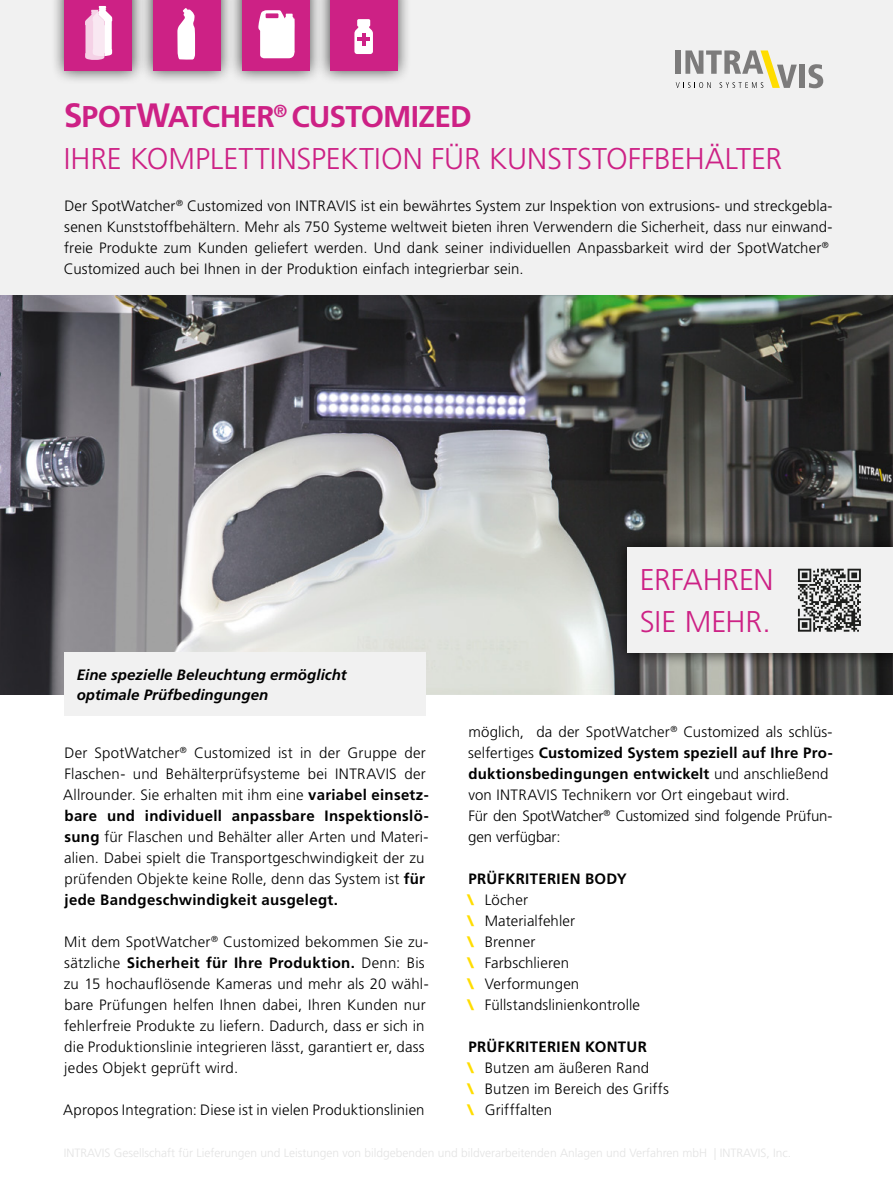
<style>
.page{position:relative;width:893px;height:1187px;background:#fff}
.page>*{position:absolute;margin:0;border:0;box-sizing:border-box;transform-origin:0 0}
.t1{font:300 30px/42px "Frutiger LT Std";color:#cd2185}
.t2{font:300 15px/21px "Frutiger LT Std";letter-spacing:.01em;color:#000}
.t3{font:italic 700 15px/19.5px "Frutiger LT Std";letter-spacing:.005em;color:#000}
.s1{font-weight:700;font-size:33.75px}
.s2{font-weight:700}
.s3{font-weight:900;color:#fd0}
</style>
<div class="page">
<div style="left:0;top:0;width:893px;height:295px;background:#f1f1f1"></div>
<svg style="left:676px;top:50px;width:121px;height:38px"></svg>
<div style="left:799px;top:65px;width:6px;height:23px;background:#7c7b7b"></div>
<svg style="left:808px;top:64px;width:15px;height:24px"></svg>
<img style="left:0;top:295px;width:893px;height:399px">
<div style="left:228px;top:0;width:96px;height:84px;background:#000;opacity:.75"></div>
<div style="left:242px;top:0;width:67px;height:70px;background:#cd2185"></div>
<div style="left:316px;top:0;width:96px;height:84px;background:#000;opacity:.75"></div>
<div style="left:330px;top:0;width:67px;height:70px;background:#cd2185"></div>
<div style="left:139px;top:0;width:96px;height:84px;background:#000;opacity:.75"></div>
<div style="left:153px;top:0;width:68px;height:70px;background:#cd2185"></div>
<svg style="left:258px;top:10px;width:37px;height:48px;background:#f7deed"></svg>
<svg style="left:177px;top:8px;width:18px;height:52px"></svg>
<div style="left:50px;top:0;width:96px;height:84px;background:#000;opacity:.75"></div>
<div style="left:64px;top:0;width:68px;height:70px;background:#cd2185"></div>
<svg style="left:85px;top:6px;width:27px;height:54px"></svg>
<svg style="left:354px;top:19px;width:19px;height:35px"></svg>
<hr style="left:362px;top:33px;width:4px;height:13px;background:#cd2185">
<div style="left:64px;top:652px;width:361px;height:63px;background:#f1f1f1"></div>
<div style="left:613px;top:533px;width:280px;height:133px;background:#000;opacity:.75"></div>
<div style="left:627px;top:547px;width:266px;height:105px;background:#f1f1f1"></div>
<svg style="left:798px;top:568px;width:63px;height:63px"></svg>
<h1 class="t1" style="left:64px;top:96px;width:720px"><span class="s1">S</span><span class="s2">POT</span><span class="s1">W</span><span class="s2">ATCHER</span><sup>®</sup> <span class="s2">CUSTOMIZED<br></span>IHRE KOMPLETTINSPEKTION FÜR KUNSTSTOFFBEHÄLTER</h1>
<p class="t2" style="left:64px;top:196px;width:770px">Der SpotWatcher<sup>®</sup> Customized von INTRAVIS ist ein bewährtes System zur Inspektion von extrusions- und streckgebla&shy;senen Kunststoffbehältern. Mehr als 750 Systeme weltweit bieten ihren Verwendern die Sicherheit, dass nur einwand&shy;freie Produkte zum Kunden geliefert werden. Und dank seiner individuellen Anpassbarkeit wird der SpotWatcher<sup>® </sup>Customized auch bei Ihnen in der Produktion einfach integrierbar sein.</p>
<p class="t3" style="left:77px;top:665px;width:271px">Eine spezielle Beleuchtung ermöglicht optimale Prüfbedingungen</p>
<p class="t2" style="left:63px;top:742px;width:367px">Der SpotWatcher<sup>®</sup> Customized ist in der Gruppe der Flaschen- und Behälterprüfsysteme bei INTRAVIS der Allrounder. Sie erhalten mit ihm eine <span class="s2">variabel einsetz&shy;bare und individuell anpassbare Inspektionslö&shy;sung</span> für Flaschen und Behälter aller Arten und Materi&shy;alien. Dabei spielt die Transportgeschwindigkeit der zu prüfenden Objekte keine Rolle, denn das System ist <span class="s2">für jede Bandgeschwindigkeit ausgelegt.</span></p>
<p class="t2" style="left:64px;top:931px;width:366px">Mit dem SpotWatcher<sup>®</sup> Customized bekommen Sie zu&shy;sätzliche <span class="s2">Sicherheit für Ihre Produktion.</span> Denn: Bis zu 15 hochauflösende Kameras und mehr als 20 wähl&shy;bare Prüfungen helfen Ihnen dabei, Ihren Kunden nur fehlerfreie Produkte zu liefern. Dadurch, dass er sich in die Produktionslinie integrieren lässt, garantiert er, dass jedes Objekt geprüft wird.</p>
<p class="t2" style="left:63px;top:1099px;width:363px">Apropos Integration: Diese ist in vielen Produktionslinien</p>
<h1 class="t1" style="left:640px;top:558px;width:135px">ERFAHREN<br>SIE MEHR.</h1>
<p class="t2" style="left:468px;top:721px;width:366px">möglich, da der SpotWatcher<sup>®</sup> Customized als schlüs&shy;selfertiges <span class="s2">Customized System speziell auf Ihre Pro&shy;duktionsbedingungen entwickelt</span> und anschließend von INTRAVIS Technikern vor Ort eingebaut wird.<br>Für den SpotWatcher<sup>®</sup> Customized sind folgende Prüfun&shy;gen verfügbar:</p>
<p class="t2" style="left:468px;top:868px;width:174px"><span class="s2">PRÜFKRITERIEN BODY<br></span><span class="s3">\</span> Löcher<br><span class="s3">\</span> Materialfehler<br><span class="s3">\</span> Brenner<br><span class="s3">\</span> Farbschlieren<br><span class="s3">\</span> Verformungen<br><span class="s3">\</span> Füllstandslinienkontrolle</p>
<p class="t2" style="left:468px;top:1036px;width:203px"><span class="s2">PRÜFKRITERIEN KONTUR<br></span><span class="s3">\</span> Butzen am äußeren Rand<br><span class="s3">\</span> Butzen im Bereich des Griffs <span class="s3">\</span> Grifffalten</p>
</div>
